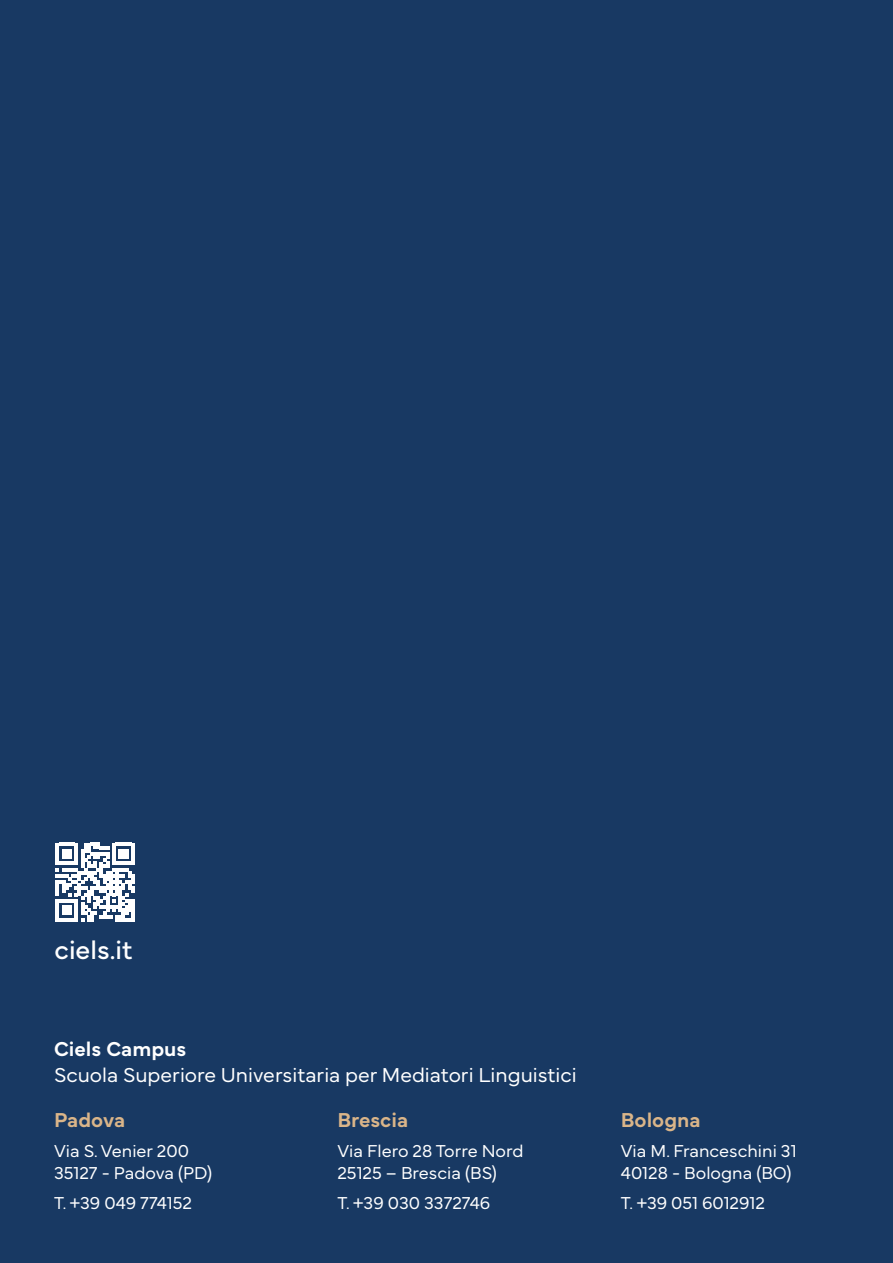
<style>
.page{position:relative;width:893px;height:1263px;background:#183963}
.page>*{position:absolute;margin:0;border:0;box-sizing:border-box;transform-origin:0 0}
.t1{font:27px "Mundial";color:#fff}
.t2{font:300 21px "Mundial";color:#fff}
.t3{font:600 21px "Mundial";color:#dab589}
.t4{font:600 21px "Mundial";color:#fff}
.t5{font:300 18px/21.6px "Mundial";color:#fff}
</style>
<div class="page">
<svg style="left:56px;top:843px;width:78px;height:78px"></svg>
<h1 class="t1" style="left:55px;top:929px;width:79px">ciels.it</h1>
<p class="t4" style="left:54px;top:1033px;width:134px">Ciels Campus</p>
<p class="t2" style="left:54px;top:1058px;width:524px">Scuola Superiore Universitaria per Mediatori Linguistici</p>
<p class="t3" style="left:54px;top:1103px;width:73px">Padova</p>
<p class="t5" style="left:54px;top:1138px;width:160px">Via S. Venier 200<br>35127 - Padova (PD)</p>
<p class="t5" style="left:54px;top:1190px;width:139px">T. +39 049 774152</p>
<p class="t3" style="left:337px;top:1103px;width:72px">Brescia</p>
<p class="t5" style="left:337px;top:1138px;width:188px">Via Flero 28 Torre Nord<br>25125 – Brescia (BS)</p>
<p class="t5" style="left:337px;top:1190px;width:154px">T. +39 030 3372746</p>
<p class="t3" style="left:621px;top:1103px;width:81px">Bologna</p>
<p class="t5" style="left:621px;top:1138px;width:177px">Via M. Franceschini 31<br>40128 - Bologna (BO)</p>
<p class="t5" style="left:621px;top:1190px;width:146px">T. +39 051 6012912</p>
</div>
